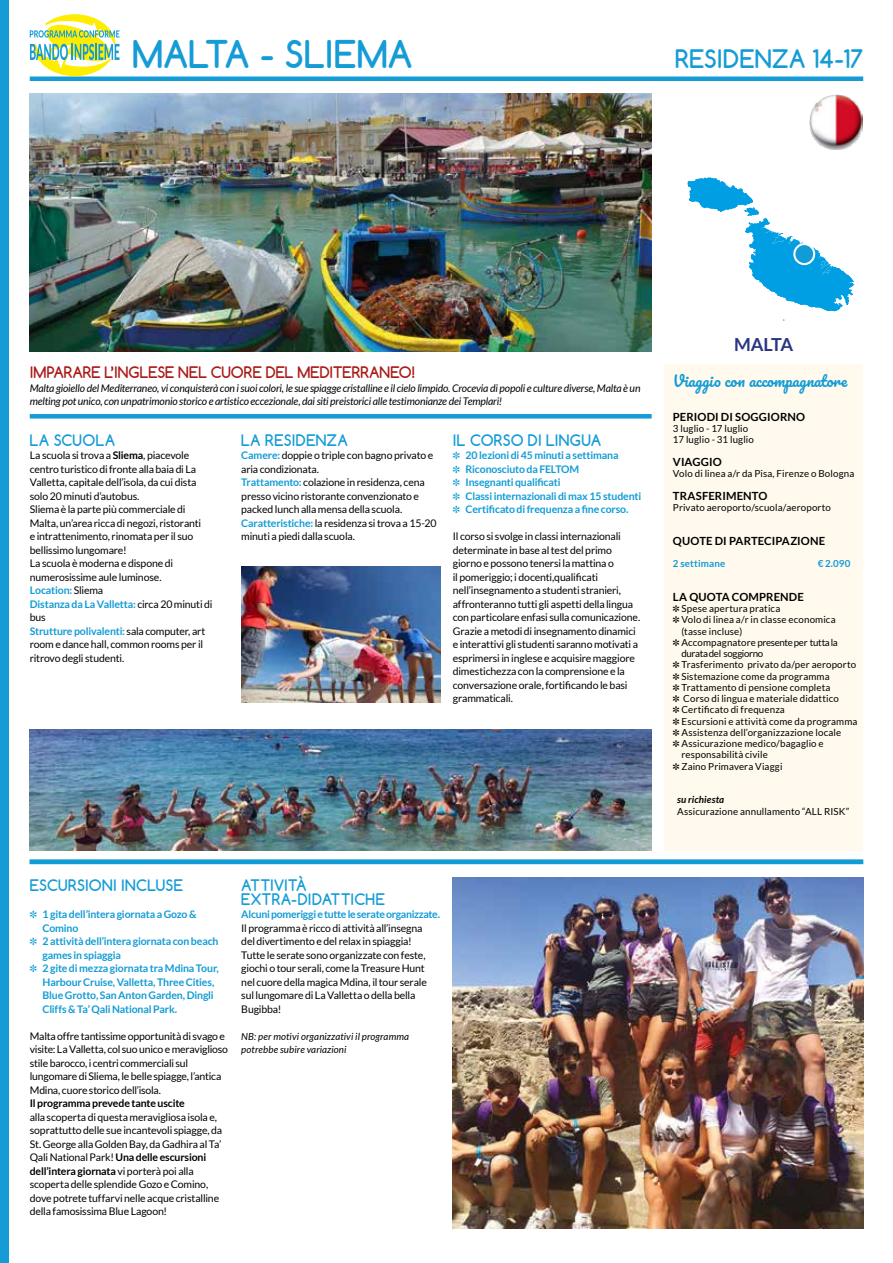
<style>
.page{position:relative;width:893px;height:1263px;background:#fff}
.page>*{position:absolute;margin:0;border:0;box-sizing:border-box;transform-origin:0 0}
.t1{font:700 36px "Comfortaa";letter-spacing:-.005em;color:#159cd6}
.t2{font:700 24px "Comfortaa";letter-spacing:.005em;color:#159cd6}
.t3{font:700 18px "Lato";letter-spacing:-.045em;color:#283583}
.t4{font:700 15px/13.5px "Comfortaa";letter-spacing:.015em;color:#159cd6}
.t5{font:700 15px "Comfortaa";letter-spacing:-.01em;color:#aa1a17}
.t6{font:15px "Pacifico";color:#129cd6}
.t7{font:700 15px "Comfortaa";letter-spacing:.015em;color:#129cd6}
.t8{font:700 11.25px "Lato";letter-spacing:.01em;color:#000}
.t9{font:10.5px/13.5px "Lato";letter-spacing:-.015em;color:#000}
.t10{font:700 10.5px/13.5px "Lato";letter-spacing:-.015em;color:#129cd6}
.t11{font:italic 10.5px/13.5px "Lato";letter-spacing:-.015em;color:#000}
.t12{font:700 10.5px "Lato";letter-spacing:-.015em;color:#000}
.t13{font:9.75px/11.2px "Lato";letter-spacing:.01em;color:#000}
.t14{font:italic 9.75px/13.5px "Lato";letter-spacing:.01em;color:#000}
.t15{font:9.75px "Lato";letter-spacing:-.02em;color:#000}
.t16{font:9.75px "Lato";letter-spacing:-.035em;color:#000}
.t17{font:700 9.75px "Lato";letter-spacing:.015em;color:#129cd6}
.t18{font:italic 700 9.75px "Lato";letter-spacing:.015em;color:#000}
.s1{font-weight:700}
.s2{font-weight:700;color:#129cd6}
</style>
<div class="page">
<div style="left:0;top:0;width:9px;height:1263px;background:#159cd6"></div>
<hr style="left:30px;top:77px;width:833px;height:4px;background:#159cd6">
<div style="left:30px;top:414px;width:622px;height:5px;background:#159cd6"></div>
<img style="left:30px;top:94px;width:622px;height:257px">
<svg style="left:687px;top:177px;width:168px;height:144px"></svg>
<div style="left:794px;top:244px;width:20px;height:20px;background:#129cd6;border-radius:50%"></div>
<div style="left:793px;top:243px;width:22px;height:22px;border:2px solid #fff;border-radius:50%"></div>
<img style="left:809px;top:95px;width:53px;height:55px">
<div style="left:664px;top:364px;width:199px;height:486px;background:#fffaed"></div>
<img style="left:453px;top:878px;width:410px;height:351px">
<img style="left:30px;top:729px;width:622px;height:121px">
<img style="left:241px;top:567px;width:199px;height:135px">
<svg style="left:30px;top:14px;width:89px;height:63px"></svg>
<hr style="left:30px;top:860px;width:833px;height:4px;background:#129cd6">
<h1 class="t1" style="left:132px;top:31px;width:282px">MALTA - SLIEMA</h1>
<h2 class="t2" style="left:675px;top:43px;width:190px">RESIDENZA 14-17</h2>
<h3 class="t5" style="left:30px;top:363px;width:386px">IMPARARE L’INGLESE NEL CUORE DEL MEDITERRANEO!</h3>
<p class="t11" style="left:30px;top:381px;width:612px">Malta gioiello del Mediterraneo, vi conquisterà con i suoi colori, le sue spiagge cristalline e il cielo limpido. Crocevia di popoli e culture diverse, Malta è un melting pot unico, con unpatrimonio storico e artistico eccezionale, dai siti preistorici alle testimonianze dei Templari!</p>
<h3 class="t4" style="left:30px;top:433px;width:87px">LA SCUOLA</h3>
<p class="t9" style="left:30px;top:448px;width:184px">La scuola si trova a <span class="s1">Sliema</span>, piacevole centro turistico di fronte alla baia di La<br>Valletta, capitale dell’isola, da cui dista solo 20 minuti d’autobus.<br>Sliema è la parte più commerciale di<br>Malta, un’area ricca di negozi, ristoranti<br>e intrattenimento, rinomata per il suo bellissimo lungomare!<br>La scuola è moderna e dispone di numerosissime aule luminose.<br><span class="s2">Location:</span> Sliema<br><span class="s2">Distanza da La Valletta:</span> circa 20 minuti di bus<br><span class="s2">Strutture polivalenti:</span> sala computer, art room e dance hall, common rooms per il ritrovo degli studenti.</p>
<h3 class="t4" style="left:241px;top:433px;width:108px">LA RESIDENZA</h3>
<p class="t9" style="left:241px;top:448px;width:197px"><span class="s2">Camere:</span> doppie o triple con bagno privato e aria condizionata.<br><span class="s2">Trattamento:</span> colazione in residenza, cena presso vicino ristorante convenzionato e packed lunch alla mensa della scuola.<br><span class="s2">Caratteristiche:</span> la residenza si trova a 15-20 minuti a piedi dalla scuola.</p>
<h3 class="t7" style="left:453px;top:430px;width:150px">IL CORSO DI LINGUA</h3>
<p class="t10" style="left:453px;top:448px;width:190px">✽ 20 lezioni di 45 minuti a settimana<br>✽ Riconosciuto da FELTOM<br>✽ Insegnanti qualificati<br>✽ Classi internazionali di max 15 studenti ✽ Certificato di frequenza a fine corso.</p>
<p class="t9" style="left:453px;top:529px;width:189px">Il corso si svolge in classi internazionali determinate in base al test del primo giorno e possono tenersi la mattina o<br>il pomeriggio; i docenti,qualificati nell’insegnamento a studenti stranieri, affronteranno tutti gli aspetti della lingua con particolare enfasi sulla comunicazione.<br>Grazie a metodi di insegnamento dinamici e interattivi gli studenti saranno motivati a esprimersi in inglese e acquisire maggiore dimestichezza con la comprensione e la conversazione orale, fortificando le basi grammaticali.</p>
<h3 class="t4" style="left:30px;top:878px;width:155px">ESCURSIONI INCLUSE</h3>
<p class="t10" style="left:30px;top:907px;width:168px">✽ 1 gita dell’intera giornata a Gozo &amp;</p>
<p class="t10" style="left:43px;top:921px;width:37px">Comino</p>
<p class="t10" style="left:30px;top:934px;width:190px">✽ 2 attività dell’intera giornata con beach</p>
<p class="t10" style="left:43px;top:948px;width:80px">games in spiaggia</p>
<p class="t10" style="left:30px;top:961px;width:191px">✽ 2 gite di mezza giornata tra Mdina Tour,</p>
<p class="t10" style="left:43px;top:975px;width:173px">Harbour Cruise, Valletta, Three Cities,</p>
<p class="t10" style="left:43px;top:988px;width:173px">Blue Grotto, San Anton Garden, Dingli</p>
<p class="t10" style="left:43px;top:1002px;width:136px">Cliffs &amp; Ta’ Qali National Park.</p>
<p class="t9" style="left:30px;top:1029px;width:200px">Malta offre tantissime opportunità di svago e visite: La Valletta, col suo unico e meraviglioso stile barocco, i centri commerciali sul lungomare di Sliema, le belle spiagge, l’antica Mdina, cuore storico dell’isola.</p>
<p class="t12" style="left:30px;top:1097px;width:157px">Il programma prevede tante uscite</p>
<p class="t9" style="left:30px;top:1110px;width:194px">alla scoperta di questa meravigliosa isola e, soprattutto delle sue incantevoli spiagge, da St. George alla Golden Bay, da Gadhira al Ta’ Qali National Park! <span class="s1">Una delle escursioni dell’intera giornata</span> vi porterà poi alla scoperta delle splendide Gozo e Comino, dove potrete tuffarvi nelle acque cristalline della famosissima Blue Lagoon!</p>
<h3 class="t4" style="left:241px;top:878px;width:145px">ATTIVITÀ<br>EXTRA-DIDATTICHE</h3>
<p class="t10" style="left:241px;top:907px;width:200px">Alcuni pomeriggi e tutte le serate organizzate.</p>
<p class="t9" style="left:241px;top:921px;width:187px">Il programma è ricco di attività all’insegna del divertimento e del relax in spiaggia!<br>Tutte le serate sono organizzate con feste, giochi o tour serali, come la Treasure Hunt nel cuore della magica Mdina, il tour serale sul lungomare di La Valletta o della bella Bugibba!</p>
<p class="t14" style="left:241px;top:1029px;width:169px">NB: per motivi organizzativi il programma potrebbe subire variazioni</p>
<h3 class="t3" style="left:734px;top:334px;width:60px">MALTA</h3>
<h3 class="t6" style="left:673px;top:373px;width:176px">Viaggio con accompagnatore</h3>
<p class="t8" style="left:673px;top:410px;width:134px">PERIODI DI SOGGIORNO</p>
<p class="t13" style="left:673px;top:423px;width:82px">3 luglio - 17 luglio<br>17 luglio - 31 luglio</p>
<p class="t8" style="left:673px;top:455px;width:50px">VIAGGIO</p>
<p class="t13" style="left:673px;top:468px;width:183px">Volo di linea a/r da Pisa, Firenze o Bologna</p>
<p class="t8" style="left:673px;top:489px;width:96px">TRASFERIMENTO</p>
<p class="t13" style="left:673px;top:502px;width:160px">Privato aeroporto/scuola/aeroporto</p>
<p class="t8" style="left:673px;top:534px;width:154px">QUOTE DI PARTECIPAZIONE</p>
<p class="t17" style="left:673px;top:558px;width:54px">2 settimane</p>
<p class="t17" style="left:818px;top:558px;width:34px">€ 2.090</p>
<p class="t8" style="left:673px;top:590px;width:133px">LA QUOTA COMPRENDE</p>
<p class="t13" style="left:673px;top:603px;width:109px">✽ Spese apertura pratica</p>
<p class="t13" style="left:673px;top:614px;width:164px">✽ Volo di linea a/r in classe economica</p>
<p class="t13" style="left:681px;top:625px;width:62px">(tasse incluse)</p>
<p class="t15" style="left:673px;top:637px;width:166px">✽ Accompagnatore presente per tutta la</p>
<p class="t16" style="left:681px;top:648px;width:83px">durata del soggiorno</p>
<p class="t13" style="left:673px;top:659px;width:185px">✽ Trasferimento privato da/per aeroporto</p>
<p class="t13" style="left:673px;top:670px;width:158px">✽ Sistemazione come da programma</p>
<p class="t13" style="left:673px;top:682px;width:159px">✽ Trattamento di pensione completa</p>
<p class="t13" style="left:673px;top:693px;width:167px">✽ Corso di lingua e materiale didattico</p>
<p class="t13" style="left:673px;top:704px;width:113px">✽ Certificato di frequenza</p>
<p class="t13" style="left:673px;top:715px;width:186px">✽ Escursioni e attività come da programma</p>
<p class="t13" style="left:673px;top:727px;width:170px">✽ Assistenza dell’organizzazione locale</p>
<p class="t13" style="left:673px;top:738px;width:152px">✽ Assicurazione medico/bagaglio e</p>
<p class="t13" style="left:681px;top:749px;width:88px">responsabilità civile</p>
<p class="t13" style="left:673px;top:760px;width:111px">✽ Zaino Primavera Viaggi</p>
<p class="t18" style="left:677px;top:794px;width:49px">su richiesta</p>
<p class="t13" style="left:677px;top:805px;width:174px">Assicurazione annullamento “ALL RISK”</p>
</div>
